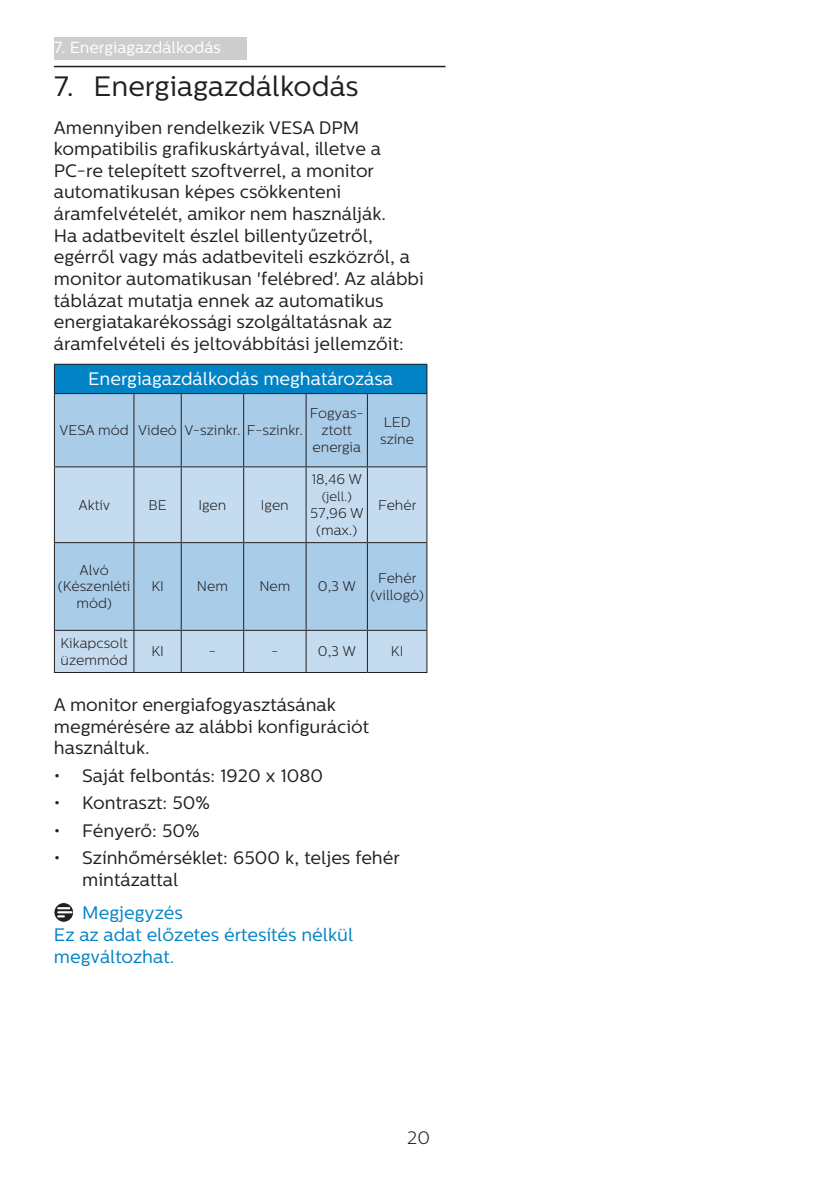
<style>
.page{position:relative;width:840px;height:1191px;background:#fff}
.page>*{position:absolute;margin:0;border:0;box-sizing:border-box;transform-origin:0 0}
.t1{font:28px "Centrale Sans";color:#231f20}
.chapter-paragraph{font:18px/21.6px "Centrale Sans";color:#231f20}
.Heading_4{font:18px/21.6px "Centrale Sans";color:#231f20}
.Note_body{font:18px/21.6px "Centrale Sans";color:#0082c5}
.t2{font:18px "Centrale Sans";color:#fff}
.Heading_4_Blue{font:18px "Centrale Sans";color:#0082c5}
.t3{font:300 18px "Centrale Sans";color:#231f20}
.t4{font:16px "Centrale Sans";color:#fff}
.t5{font:300 14px/16.8px "Centrale Sans";color:#231f20;text-align:center}
.t6{font:300 13px "Centrale Sans";color:#231f20}
</style>
<div class="page">
<div style="left:54px;top:37px;width:193px;height:23px;background:#cdcdcd"></div>
<hr style="left:54px;top:66px;width:391px;height:1px;background:#231f20">
<div style="left:54px;top:364px;width:372px;height:29px;background:#0082c5"></div>
<div style="left:55px;top:394px;width:371px;height:72px;background:#a9cce9"></div>
<svg style="left:55px;top:467px;width:371px;height:205px;background:#b6d2ea"></svg>
<hr style="left:54px;top:364px;width:80px;height:1px;background:#231f20">
<svg style="left:54px;top:365px;width:1px;height:28px"></svg>
<hr style="left:134px;top:364px;width:47px;height:1px;background:#231f20">
<hr style="left:181px;top:364px;width:62px;height:1px;background:#231f20">
<hr style="left:243px;top:364px;width:63px;height:1px;background:#231f20">
<hr style="left:306px;top:364px;width:61px;height:1px;background:#231f20">
<hr style="left:367px;top:364px;width:60px;height:1px;background:#231f20">
<svg style="left:426px;top:365px;width:1px;height:28px"></svg>
<hr style="left:54px;top:393px;width:80px;height:1px;background:#231f20">
<hr style="left:54px;top:394px;width:1px;height:72px;background:#231f20">
<hr style="left:134px;top:393px;width:47px;height:1px;background:#231f20">
<hr style="left:133px;top:394px;width:1px;height:72px;background:#231f20">
<hr style="left:181px;top:393px;width:62px;height:1px;background:#231f20">
<hr style="left:181px;top:394px;width:1px;height:72px;background:#231f20">
<hr style="left:243px;top:393px;width:63px;height:1px;background:#231f20">
<hr style="left:243px;top:394px;width:1px;height:72px;background:#231f20">
<hr style="left:306px;top:393px;width:61px;height:1px;background:#231f20">
<hr style="left:305px;top:394px;width:1px;height:72px;background:#231f20">
<hr style="left:367px;top:393px;width:60px;height:1px;background:#231f20">
<hr style="left:366px;top:394px;width:1px;height:72px;background:#231f20">
<hr style="left:426px;top:394px;width:1px;height:72px;background:#231f20">
<hr style="left:54px;top:466px;width:80px;height:1px;background:#231f20">
<hr style="left:54px;top:467px;width:1px;height:75px;background:#231f20">
<hr style="left:134px;top:466px;width:47px;height:1px;background:#231f20">
<hr style="left:133px;top:467px;width:1px;height:75px;background:#231f20">
<hr style="left:181px;top:466px;width:62px;height:1px;background:#231f20">
<hr style="left:181px;top:467px;width:1px;height:75px;background:#231f20">
<hr style="left:243px;top:466px;width:63px;height:1px;background:#231f20">
<hr style="left:243px;top:467px;width:1px;height:75px;background:#231f20">
<hr style="left:306px;top:466px;width:61px;height:1px;background:#231f20">
<hr style="left:305px;top:467px;width:1px;height:75px;background:#231f20">
<hr style="left:367px;top:466px;width:60px;height:1px;background:#231f20">
<hr style="left:366px;top:467px;width:1px;height:75px;background:#231f20">
<hr style="left:426px;top:467px;width:1px;height:75px;background:#231f20">
<hr style="left:134px;top:542px;width:47px;height:1px;background:#231f20">
<hr style="left:181px;top:542px;width:62px;height:1px;background:#231f20">
<hr style="left:181px;top:543px;width:1px;height:87px;background:#231f20">
<hr style="left:243px;top:542px;width:63px;height:1px;background:#231f20">
<hr style="left:243px;top:543px;width:1px;height:87px;background:#231f20">
<hr style="left:306px;top:542px;width:61px;height:1px;background:#231f20">
<hr style="left:305px;top:543px;width:1px;height:87px;background:#231f20">
<hr style="left:367px;top:542px;width:60px;height:1px;background:#231f20">
<hr style="left:366px;top:543px;width:1px;height:87px;background:#231f20">
<hr style="left:426px;top:543px;width:1px;height:87px;background:#231f20">
<hr style="left:134px;top:630px;width:47px;height:1px;background:#231f20">
<hr style="left:181px;top:630px;width:62px;height:1px;background:#231f20">
<hr style="left:181px;top:631px;width:1px;height:41px;background:#231f20">
<hr style="left:243px;top:630px;width:63px;height:1px;background:#231f20">
<hr style="left:243px;top:631px;width:1px;height:41px;background:#231f20">
<hr style="left:306px;top:630px;width:61px;height:1px;background:#231f20">
<hr style="left:305px;top:631px;width:1px;height:41px;background:#231f20">
<hr style="left:367px;top:630px;width:60px;height:1px;background:#231f20">
<hr style="left:366px;top:631px;width:1px;height:41px;background:#231f20">
<hr style="left:426px;top:631px;width:1px;height:41px;background:#231f20">
<hr style="left:134px;top:672px;width:47px;height:1px;background:#231f20">
<hr style="left:181px;top:672px;width:62px;height:1px;background:#231f20">
<hr style="left:243px;top:672px;width:63px;height:1px;background:#231f20">
<hr style="left:306px;top:672px;width:61px;height:1px;background:#231f20">
<hr style="left:367px;top:672px;width:60px;height:1px;background:#231f20">
<hr style="left:54px;top:543px;width:1px;height:87px;background:#231f20">
<hr style="left:54px;top:542px;width:80px;height:1px;background:#231f20">
<hr style="left:133px;top:543px;width:1px;height:87px;background:#231f20">
<hr style="left:54px;top:631px;width:1px;height:41px;background:#231f20">
<hr style="left:54px;top:630px;width:80px;height:1px;background:#231f20">
<hr style="left:54px;top:672px;width:80px;height:1px;background:#231f20">
<hr style="left:133px;top:631px;width:1px;height:41px;background:#231f20">
<svg style="left:54px;top:902px;width:20px;height:20px"></svg>
<div style="left:54px;top:902px;width:20px;height:20px;border:1px solid #fff;border-radius:50%"></div>
<svg style="left:58px;top:907px;width:13px;height:10px"></svg>
<p class="t4" style="left:54px;top:38px;width:169px">7. Energiagazdálkodás</p>
<p class="t1" style="left:54px;top:70px;width:306px">7. Energiagazdálkodás</p>
<p class="chapter-paragraph" style="left:54px;top:117px;width:371px">Amennyiben rendelkezik VESA DPM kompatibilis grafikuskártyával, illetve a PC-re telepített szoftverrel, a monitor automatikusan képes csökkenteni áramfelvételét, amikor nem használják.<br>Ha adatbevitelt észlel billentyűzetről, egérről vagy más adatbeviteli eszközről, a monitor automatikusan 'felébred'. Az alábbi táblázat mutatja ennek az automatikus energiatakarékossági szolgáltatásnak az áramfelvételi és jeltovábbítási jellemzőit:</p>
<p class="t2" style="left:88px;top:368px;width:306px">Energiagazdálkodás meghatározása</p>
<p class="t5" style="left:59px;top:422px;width:71px">VESA mód</p>
<p class="t5" style="left:138px;top:422px;width:40px">Videó</p>
<p class="t5" style="left:184px;top:422px;width:120px">V-szinkr. F-szinkr.</p>
<p class="t5" style="left:309px;top:405px;width:55px">Fogyas&shy;ztott energia</p>
<p class="t5" style="left:380px;top:413px;width:35px;text-align:left">LED színe</p>
<p class="t5" style="left:78px;top:496px;width:33px">Aktív</p>
<p class="t5" style="left:148px;top:496px;width:20px">BE</p>
<p class="t5" style="left:198px;top:496px;width:29px">Igen</p>
<p class="t5" style="left:261px;top:496px;width:29px">Igen</p>
<p class="t5" style="left:311px;top:471px;width:52px">18,46 W</p>
<p class="t6" style="left:321px;top:489px;width:32px">(jell.)</p>
<p class="t5" style="left:310px;top:505px;width:55px">57,96 W (max.)</p>
<p class="t5" style="left:378px;top:496px;width:40px">Fehér</p>
<p class="t5" style="left:79px;top:561px;width:31px">Alvó</p>
<p class="t5" style="left:58px;top:578px;width:74px">(Készenléti mód)</p>
<p class="t5" style="left:151px;top:578px;width:14px">KI</p>
<p class="t5" style="left:197px;top:578px;width:33px">Nem</p>
<p class="t5" style="left:259px;top:578px;width:33px">Nem</p>
<p class="t5" style="left:318px;top:578px;width:40px">0,3 W</p>
<p class="t5" style="left:370px;top:570px;width:55px">Fehér (villogó)</p>
<p class="t5" style="left:60px;top:634px;width:69px;text-align:left">Kikapcsolt üzemmód</p>
<p class="t5" style="left:151px;top:643px;width:14px">KI</p>
<p class="t5" style="left:209px;top:643px;width:9px">-</p>
<p class="t5" style="left:271px;top:643px;width:9px">-</p>
<p class="t5" style="left:318px;top:643px;width:40px">0,3 W</p>
<p class="t5" style="left:390px;top:643px;width:14px">KI</p>
<p class="Heading_4" style="left:54px;top:694px;width:316px">A monitor energiafogyasztásának megmérésére az alábbi konfigurációt használtuk.</p>
<p class="chapter-paragraph" style="left:54px;top:765px;width:271px">• Saját felbontás: 1920 x 1080</p>
<p class="chapter-paragraph" style="left:54px;top:792px;width:157px">• Kontraszt: 50%</p>
<p class="chapter-paragraph" style="left:54px;top:819px;width:147px">• Fényerő: 50%</p>
<p class="chapter-paragraph" style="left:82px;top:847px;width:319px;text-indent:-28px">• Színhőmérséklet: 6500 k, teljes fehér mintázattal</p>
<p class="Heading_4_Blue" style="left:82px;top:902px;width:102px">Megjegyzés</p>
<p class="Note_body" style="left:54px;top:924px;width:301px">Ez az adat előzetes értesítés nélkül megváltozhat.</p>
<p class="t3" style="left:407px;top:1127px;width:24px">20</p>
</div>
